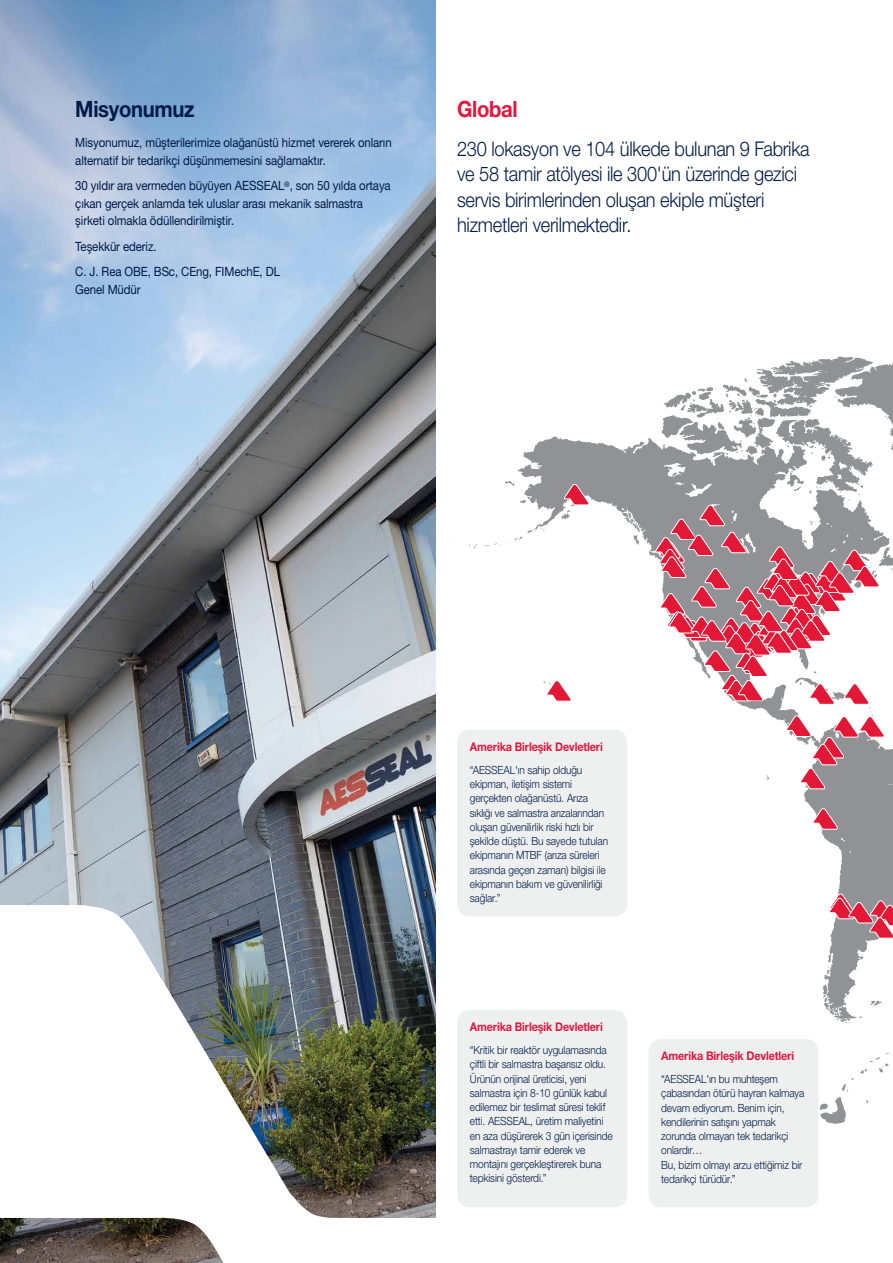
<style>
.page{position:relative;width:893px;height:1263px;background:#fff}
.page>*{position:absolute;margin:0;border:0;box-sizing:border-box;transform-origin:0 0}
.t1{font:700 22.5px "Helvetica Neue LTW1 G";letter-spacing:-.015em;color:#001b49;scale:.9 1}
.t2{font:700 22.5px "Helvetica Neue LTW1 G";letter-spacing:-.015em;color:#e3173e;scale:.9 1}
.t3{font:300 20.25px/25.5px "Helvetica Neue LTW1 G";letter-spacing:-.015em;color:#001b49;scale:.9 1}
.t4{font:12.75px/17.2px "Helvetica Neue LTW1 G";letter-spacing:-.01em;color:#001b49;scale:.9 1}
.t5{font:700 12px "Helvetica Neue LTW1 G";letter-spacing:-.01em;color:#e3173e;scale:.9 1}
.t6{font:300 11.25px/14.2px "Helvetica Neue LTW1 G";letter-spacing:-.01em;color:#001b49;scale:.9 1}
</style>
<div class="page">
<svg style="left:451px;top:356px;width:442px;height:768px"></svg>
<svg style="left:546px;top:680px;width:25px;height:21px"></svg>
<svg style="left:564px;top:484px;width:25px;height:21px"></svg>
<svg style="left:813px;top:808px;width:25px;height:21px"></svg>
<svg style="left:786px;top:716px;width:98px;height:73px"></svg>
<svg style="left:655px;top:505px;width:224px;height:200px"></svg>
<svg style="left:829px;top:894px;width:64px;height:44px;background:#c27885"></svg>
<img style="left:0;top:0;width:436px;height:905px">
<img style="left:0;top:905px;width:459px;height:358px">
<div style="left:457px;top:730px;width:170px;height:186px;background:#eeefef;border-radius:13px"></div>
<div style="left:648px;top:1039px;width:171px;height:168px;background:#eeefef;border-radius:13px"></div>
<div style="left:457px;top:1010px;width:170px;height:197px;background:#eeefef;border-radius:13px"></div>
<h1 class="t1" style="left:75px;top:95px;width:134px">Misyonumuz</h1>
<p class="t4" style="left:75px;top:134px;width:353px">Misyonumuz, müşterilerimize olağanüstü hizmet vererek onların alternatif bir tedarikçi düşünmemesini sağlamaktır.</p>
<p class="t4" style="left:75px;top:177px;width:352px">30 yıldır ara vermeden büyüyen AESSEAL<sup>®</sup>, son 50 yılda ortaya çıkan gerçek anlamda tek uluslar arası mekanik salmastra şirketi olmakla ödüllendirilmiştir.</p>
<p class="t4" style="left:75px;top:233px;width:229px;line-height:25.8px">Teşekkür ederiz.<br>C. J. Rea OBE, BSc, CEng, FIMechE, DL</p>
<p class="t4" style="left:75px;top:280px;width:74px">Genel Müdür</p>
<h1 class="t2" style="left:457px;top:95px;width:69px">Global</h1>
<h2 class="t3" style="left:457px;top:135px;width:393px">230 lokasyon ve 104 ülkede bulunan 9 Fabrika ve 58 tamir atölyesi ile 300'ün üzerinde gezici servis birimlerinden oluşan ekiple müşteri hizmetleri verilmektedir.</h2>
<p class="t5" style="left:470px;top:739px;width:149px">Amerika Birleşik Devletleri</p>
<p class="t6" style="left:470px;top:763px;width:155px">“AESSEAL'ın sahip olduğu ekipman, iletişim sistemi gerçekten olağanüstü. Arıza sıklığı ve salmastra arızalarından oluşan güvenilirlik riski hızlı bir şekilde düştü. Bu sayede tutulan ekipmanın MTBF (arıza süreleri arasında geçen zaman) bilgisi ile ekipmanın bakım ve güvenilirliği sağlar.”</p>
<p class="t5" style="left:470px;top:1019px;width:149px">Amerika Birleşik Devletleri</p>
<p class="t6" style="left:470px;top:1043px;width:160px">“Kritik bir reaktör uygulamasında çiftli bir salmastra başarısız oldu.<br>Ürünün orijinal üreticisi, yeni salmastra için 8-10 günlük kabul edilemez bir teslimat süresi teklif etti. AESSEAL, üretim maliyetini en aza düşürerek 3 gün içerisinde salmastrayı tamir ederek ve montajını gerçekleştirerek buna tepkisini gösterdi.”</p>
<p class="t5" style="left:661px;top:1048px;width:149px">Amerika Birleşik Devletleri</p>
<p class="t6" style="left:661px;top:1072px;width:161px">“AESSEAL'ın bu muhteşem çabasından ötürü hayran kalmaya devam ediyorum. Benim için, kendilerinin satışını yapmak zorunda olmayan tek tedarikçi onlardır…<br>Bu, bizim olmayı arzu ettiğimiz bir tedarikçi türüdür.”</p>
</div>
